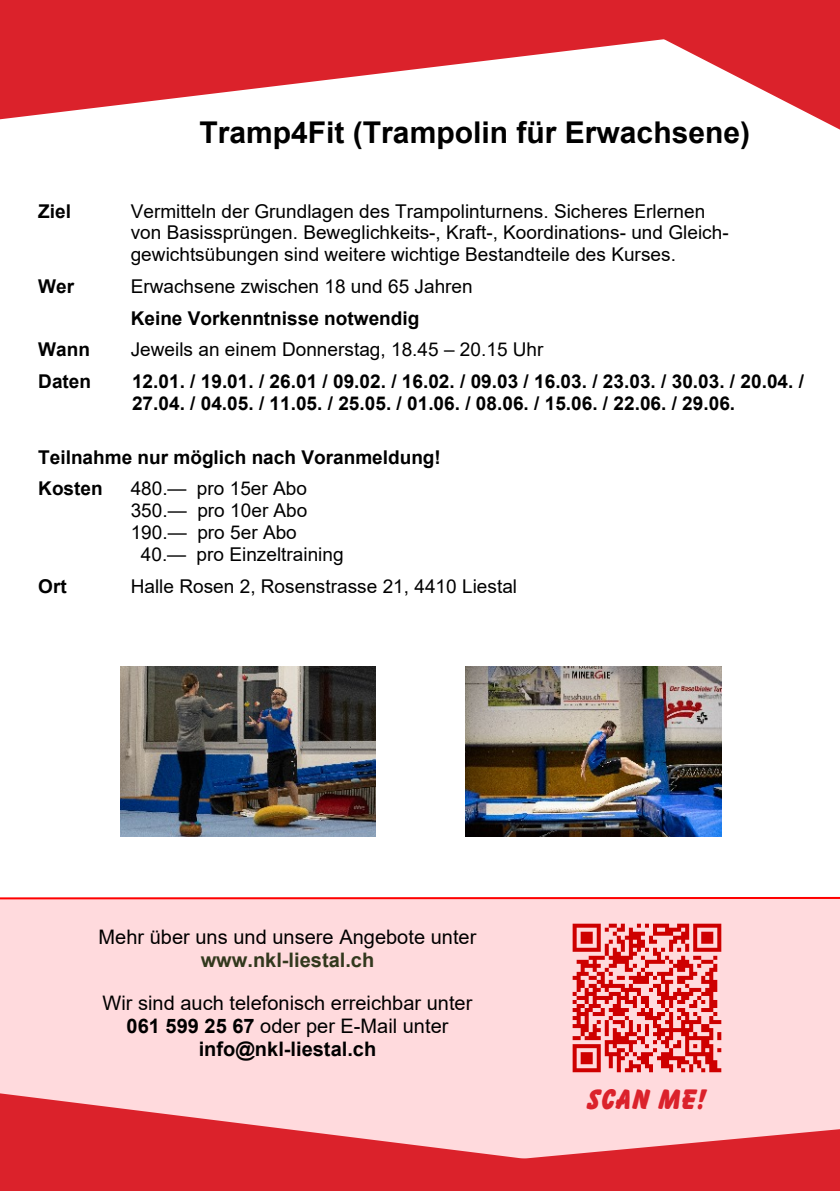
<style>
.page{position:relative;width:840px;height:1191px;background:#fff}
.page>*{position:absolute;margin:0;border:0;box-sizing:border-box;transform-origin:0 0}
.t1{font:700 30px "Arial";color:#000}
.t2{font:27.2px "Balloonist SF Bold";color:#db222b}
.t3{font:20px/23px "Arial";color:#000;text-align:center}
.t4{font:700 20px "Arial";color:#32381d}
.t5{font:19px/21.8px "Arial";color:#000}
.t6{font:700 19px/21.8px "Arial";color:#000}
.s1{font-weight:700}
</style>
<div class="page">
<svg style="left:0;top:0;width:839px;height:129px;fill:#db222b"></svg>
<div style="left:0;top:897px;width:839px;height:194px;background:#ffdadd"></div>
<svg style="left:0;top:1091px;width:839px;height:100px;background:#ea6e75"></svg>
<svg style="left:572px;top:923px;width:149px;height:149px;background:#e66e6f"></svg>
<img style="left:121px;top:666px;width:254px;height:170px">
<img style="left:465px;top:666px;width:255px;height:170px">
<h1 class="t1" style="left:199px;top:122px;width:552px">Tramp4Fit (Trampolin für Erwachsene)</h1>
<p class="t6" style="left:38px;top:202px;width:34px">Ziel</p>
<p class="t5" style="left:131px;top:202px;width:599px">Vermitteln der Grundlagen des Trampolinturnens. Sicheres Erlernen von Basissprüngen. Beweglichkeits-, Kraft-, Koordinations- und Gleich&shy;gewichtsübungen sind weitere wichtige Bestandteile des Kurses.</p>
<p class="t6" style="left:38px;top:277px;width:37px">Wer</p>
<p class="t5" style="left:131px;top:277px;width:343px">Erwachsene zwischen 18 und 65 Jahren</p>
<p class="t6" style="left:131px;top:309px;width:290px">Keine Vorkenntnisse notwendig</p>
<p class="t6" style="left:38px;top:341px;width:53px">Wann</p>
<p class="t5" style="left:131px;top:341px;width:414px">Jeweils an einem Donnerstag, 18.45 – 20.15 Uhr</p>
<p class="t6" style="left:38px;top:372px;width:54px">Daten</p>
<p class="t6" style="left:132px;top:372px;width:673px">12.01. / 19.01. / 26.01 / 09.02. / 16.02. / 09.03 / 16.03. / 23.03. / 30.03. / 20.04. /<br>27.04. / 04.05. / 11.05. / 25.05. / 01.06. / 08.06. / 15.06. / 22.06. / 29.06.</p>
<p class="t6" style="left:38px;top:443px;width:404px;line-height:31.8px">Teilnahme nur möglich nach Voranmeldung!<br>Kosten</p>
<p class="t5" style="left:131px;top:479px;width:178px">480.— pro 15er Abo</p>
<p class="t5" style="left:131px;top:501px;width:178px">350.— pro 10er Abo</p>
<p class="t5" style="left:131px;top:523px;width:167px">190.— pro 5er Abo</p>
<p class="t5" style="left:141px;top:545px;width:204px">40.— pro Einzeltraining</p>
<p class="t6" style="left:38px;top:577px;width:30px">Ort</p>
<p class="t5" style="left:131px;top:577px;width:388px">Halle Rosen 2, Rosenstrasse 21, 4410 Liestal</p>
<p class="t3" style="left:98px;top:927px;width:379px">Mehr über uns und unsere Angebote unter</p>
<p class="t4" style="left:200px;top:952px;width:175px">www.nkl-liestal.ch</p>
<p class="t3" style="left:102px;top:993px;width:371px">Wir sind auch telefonisch erreichbar unter<br><span class="s1">061 599 25 67</span> oder per E-Mail unter <span class="s1">info@nkl-liestal.ch</span></p>
<h2 class="t2" style="left:584px;top:1089px;width:121px">SCAN ME!</h2>
</div>
